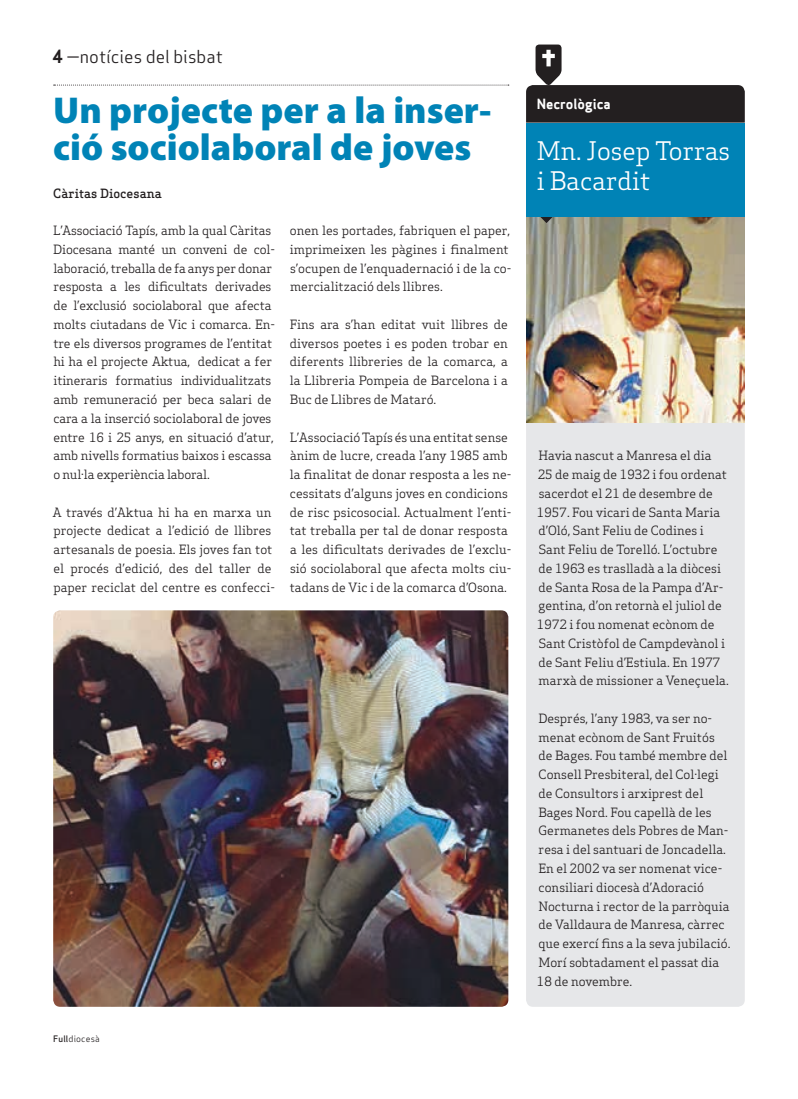
<style>
.page{position:relative;width:798px;height:1099px;background:#fff}
.page>*{position:absolute;margin:0;border:0;box-sizing:border-box;transform-origin:0 0}
.Titulars{font:900 37.5px/37.5px "Myriad Pro";color:#0083b6}
.Subtitol_Secció{font:25px/30px "Apex Serif";color:#fff}
.Capçalera{font:17.5px "Apex Sans Book T";color:#231f20}
.Titular_Secció_Petit{font:13.75px "Apex Sans Bold T";color:#fff}
.Text_General{font:12.5px/18.8px "Apex Serif";color:#231f20}
.Autors{font:500 12.5px "Apex Serif";color:#231f20}
.Data_Peu{font:8.75px "Apex Sans Book T";letter-spacing:.02em;color:#231f20}
.s1{font-family:"Apex Sans Bold T"}
.s2{font-family:"Apex Sans Medium T"}
</style>
<div class="page">
<svg style="left:54px;top:85px;width:454px;height:1px"></svg>
<img style="left:53px;top:610px;width:455px;height:396px">
<div style="left:526px;top:85px;width:218px;height:921px;background:#e6e7e9;border-radius:7px"></div>
<svg style="left:526px;top:45px;width:218px;height:78px"></svg>
<img style="left:526px;top:216px;width:218px;height:207px">
<svg style="left:539px;top:216px;width:14px;height:7px"></svg>
<div style="left:526px;top:123px;width:218px;height:93px;background:#0083b6"></div>
<p class="Capçalera" style="left:52px;top:46px;width:172px"><span class="s1">4</span> —notícies del bisbat</p>
<p class="Titulars" style="left:53px;top:90px;width:439px">Un projecte per a la inser&shy;ció sociolaboral de joves</p>
<p class="Autors" style="left:53px;top:185px;width:110px">Càritas Diocesana</p>
<p class="Text_General" style="left:53px;top:221px;width:223px">L’Associació Tapís, amb la qual Càritas Diocesana manté un conveni de col· laboració, treballa de fa anys per donar resposta a les dificultats derivades de l’exclusió sociolaboral que afecta molts ciutadans de Vic i comarca. En· tre els diversos programes de l’entitat hi ha el projecte Aktua, dedicat a fer itineraris formatius individualitzats amb remuneració per beca salari de cara a la inserció sociolaboral de joves entre 16 i 25 anys, en situació d’atur, amb nivells formatius baixos i escassa o nul·la experiència laboral.</p>
<p class="Text_General" style="left:53px;top:502px;width:224px">A través d’Aktua hi ha en marxa un projecte dedicat a l’edició de llibres artesanals de poesia. Els joves fan tot el procés d’edició, des del taller de paper reciclat del centre es confecci·</p>
<p class="Text_General" style="left:290px;top:221px;width:223px">onen les portades, fabriquen el paper, imprimeixen les pàgines i finalment s’ocupen de l’enquadernació i de la co· mercialització dels llibres.</p>
<p class="Text_General" style="left:289px;top:315px;width:220px;text-align:justify">Fins ara s’han editat vuit llibres de diversos poetes i es poden trobar en diferents llibreries de la comarca, a la Llibreria Pompeia de Barcelona i a Buc de Llibres de Mataró.</p>
<p class="Text_General" style="left:289px;top:427px;width:223px">L’Associació Tapís és una entitat sense ànim de lucre, creada l’any 1985 amb la finalitat de donar resposta a les ne· cessitats d’alguns joves en condicions de risc psicosocial. Actualment l’enti· tat treballa per tal de donar resposta a les dificultats derivades de l’exclu· sió sociolaboral que afecta molts ciu· tadans de Vic i de la comarca d’Osona.</p>
<p class="Data_Peu" style="left:53px;top:1032px;width:48px"><span class="s2">Full</span>diocesà</p>
<p class="Titular_Secció_Petit" style="left:536px;top:95px;width:75px">Necrològica</p>
<p class="Subtitol_Secció" style="left:536px;top:136px;width:195px">Mn. Josep Torras i Bacardit</p>
<p class="Text_General" style="left:536px;top:446px;width:193px">Havia nascut a Manresa el dia<br>25 de maig de 1932 i fou ordenat sacerdot el 21 de desembre de<br>1957. Fou vicari de Santa Maria d’Oló, Sant Feliu de Codines i<br>Sant Feliu de Torelló. L’octubre de 1963 es traslladà a la diòcesi de Santa Rosa de la Pampa d’Ar· gentina, d’on retornà el juliol de<br>1972 i fou nomenat ecònom de<br>Sant Cristòfol de Campdevànol i de Sant Feliu d’Estiula. En 1977 marxà de missioner a Veneçuela.</p>
<p class="Text_General" style="left:536px;top:708px;width:195px">Després, l’any 1983, va ser no· menat ecònom de Sant Fruitós<br>de Bages. Fou també membre del<br>Consell Presbiteral, del Col·legi de Consultors i arxiprest del<br>Bages Nord. Fou capellà de les<br>Germanetes dels Pobres de Man· resa i del santuari de Joncadella.<br>En el 2002 va ser nomenat vice&shy;consiliari diocesà d’Adoració<br>Nocturna i rector de la parròquia de Valldaura de Manresa, càrrec que exercí fins a la seva jubilació.<br>Morí sobtadament el passat dia<br>18 de novembre.</p>
</div>
